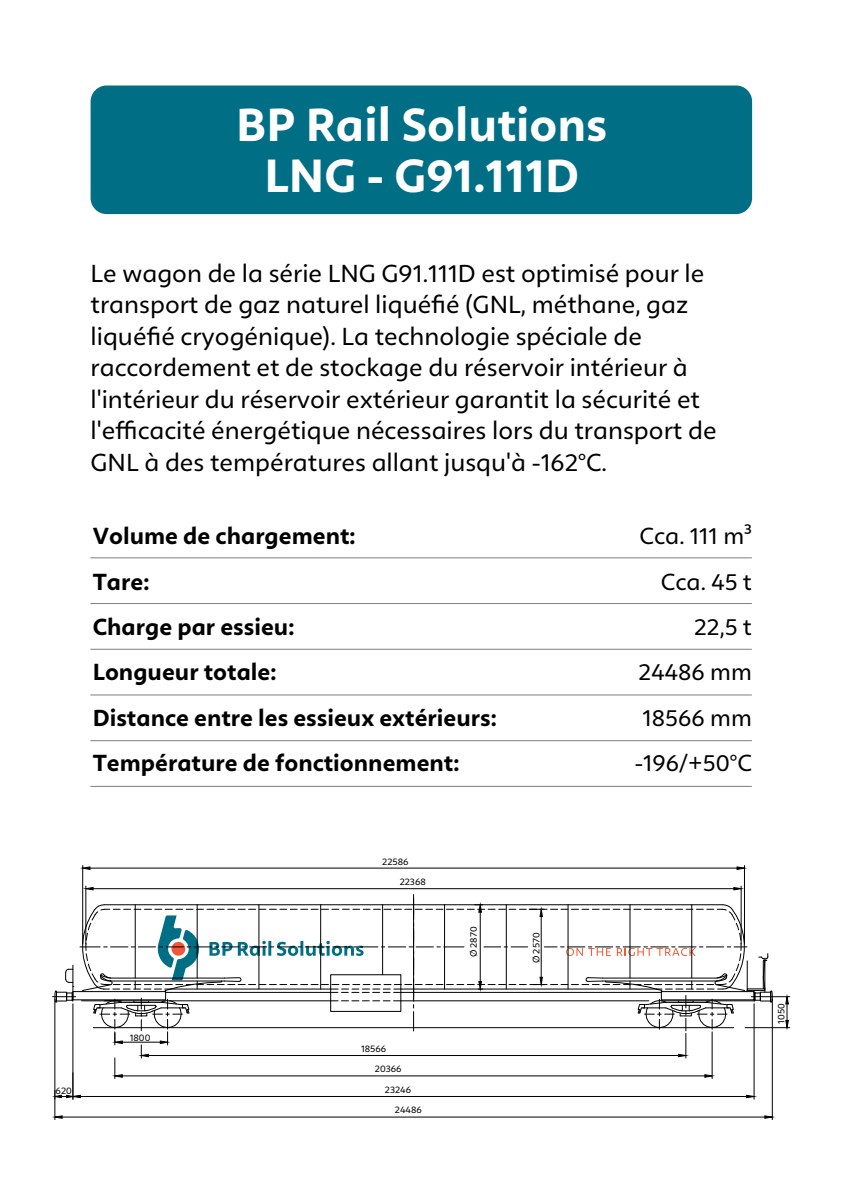
<style>
.page{position:relative;width:845px;height:1191px;background:#fff}
.page>*{position:absolute;margin:0;border:0;box-sizing:border-box;transform-origin:0 0}
.t1{font:700 48.6px/51.4px "Calima";color:#fff;text-align:center}
.t2{font:25.8px/31.4px "Calima";color:#000}
.t3{font:700 24.2px/45.4px "Calima";color:#000}
.t4{font:24.2px/45.4px "Calima";color:#000;text-align:right}
.t5{font:9.8px "Calima";color:#000}
</style>
<div class="page">
<hr style="left:90px;top:557px;width:662px;height:1px;background:#7e7f84">
<hr style="left:90px;top:603px;width:662px;height:1px;background:#7e7f84">
<hr style="left:90px;top:649px;width:662px;height:1px;background:#7e7f84">
<hr style="left:90px;top:694px;width:662px;height:1px;background:#7e7f84">
<hr style="left:90px;top:740px;width:662px;height:1px;background:#7e7f84">
<hr style="left:90px;top:786px;width:662px;height:1px;background:#7e7f84">
<hr style="left:772px;top:999px;width:1px;height:120px;background:#000">
<hr style="left:55px;top:999px;width:1px;height:120px;background:#000">
<hr style="left:62px;top:1116px;width:703px;height:1px;background:#000">
<svg style="left:764px;top:1115px;width:10px;height:3px"></svg>
<svg style="left:53px;top:1115px;width:9px;height:3px"></svg>
<hr style="left:85px;top:886px;width:1px;height:58px;background:#000">
<hr style="left:741px;top:886px;width:1px;height:58px;background:#000">
<svg style="left:52px;top:887px;width:738px;height:212px"></svg>
<hr style="left:82px;top:865px;width:1px;height:79px;background:#000">
<hr style="left:744px;top:865px;width:1px;height:79px;background:#000">
<hr style="left:90px;top:867px;width:647px;height:1px;background:#000">
<svg style="left:81px;top:866px;width:9px;height:4px"></svg>
<svg style="left:736px;top:866px;width:10px;height:4px"></svg>
<div style="left:91px;top:85px;width:661px;height:129px;background:#006f86;border-radius:16px"></div>
<h1 class="t1" style="left:236px;top:99px;width:373px">BP Rail Solutions<br>LNG - G91.111D</h1>
<p class="t2" style="left:91px;top:258px;width:627px">Le wagon de la série LNG G91.111D est optimisé pour le transport de gaz naturel liquéfié (GNL, méthane, gaz liquéfié cryogénique). La technologie spéciale de raccordement et de stockage du réservoir intérieur à l'intérieur du réservoir extérieur garantit la sécurité et l'efficacité énergétique nécessaires lors du transport de GNL à des températures allant jusqu'à -162°C.</p>
<p class="t3" style="left:93px;top:513px;width:405px">Volume de chargement:<br>Tare:<br>Charge par essieu:<br>Longueur totale:<br>Distance entre les essieux extérieurs:<br>Température de fonctionnement:</p>
<p class="t4" style="left:635px;top:513px;width:119px">Cca. 111 m³<br>Cca. 45 t<br>22,5 t<br>24486 mm<br>18566 mm -196/+50°C</p>
<p class="t5" style="left:56px;top:1085px;width:18px">620</p>
<p class="t5" style="left:130px;top:1032px;width:22px">1800</p>
<p class="t5" style="left:382px;top:856px;width:28px">22586</p>
<p class="t5" style="left:400px;top:876px;width:28px">22368</p>
<p class="t5" style="left:361px;top:1042px;width:27px">18566</p>
<p class="t5" style="left:375px;top:1063px;width:28px">20366</p>
<p class="t5" style="left:385px;top:1084px;width:28px">23246</p>
<p class="t5" style="left:395px;top:1104px;width:28px">24486</p>
<p class="t5" style="left:468px;top:957px;width:33px;rotate:-90deg">Ø 2870</p>
<p class="t5" style="left:531px;top:963px;width:32px;rotate:-90deg">Ø 2570</p>
<p class="t5" style="left:776px;top:1023px;width:22px;rotate:-90deg">1050</p>
</div>
